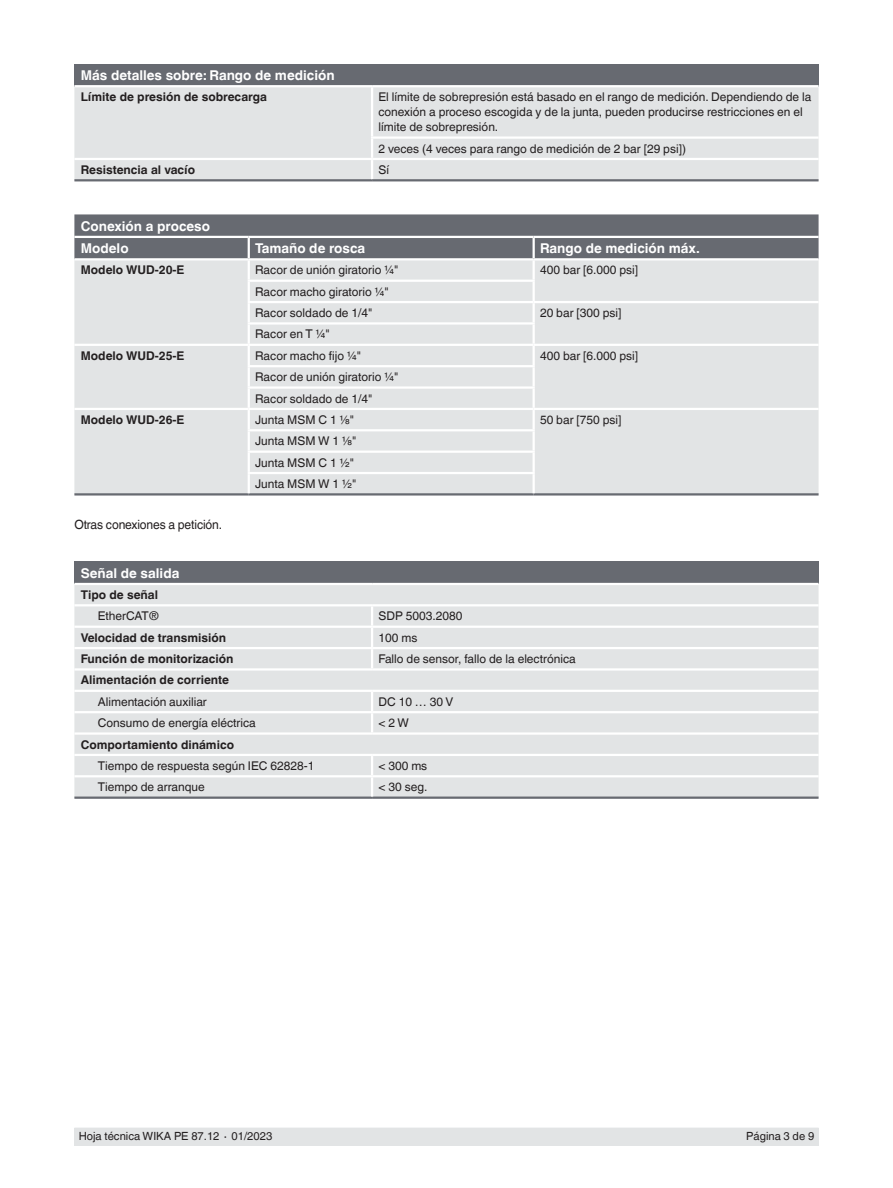
<style>
.page{position:relative;width:893px;height:1188px;background:#fff}
.page>*{position:absolute;margin:0;border:0;box-sizing:border-box;transform-origin:0 0}
.t1{font:700 13.5px/22.5px "Helvetica World";color:#fff}
.t2{font:12.75px "Helvetica World";letter-spacing:-.01em;color:#231f20;scale:.95 1}
.t3{font:12px/21.3px "Helvetica World";color:#231f20}
.t4{font:700 12px "Helvetica World";color:#231f20}
.t5{font:11.25px "Helvetica World";color:#231f20}
</style>
<div class="page">
<div style="left:74px;top:1128px;width:745px;height:17px;background:#e2e4e5"></div>
<div style="left:74px;top:64px;width:745px;height:22px;background:#676a71"></div>
<div style="left:74px;top:87px;width:745px;height:92px;background:#e2e4e5"></div>
<hr style="left:74px;top:179px;width:298px;height:2px;background:#676a71">
<hr style="left:371px;top:136px;width:448px;height:3px;background:#fff">
<hr style="left:372px;top:158px;width:447px;height:2px;background:#fff">
<hr style="left:372px;top:179px;width:447px;height:2px;background:#676a71">
<hr style="left:371px;top:87px;width:2px;height:49px;background:#fff">
<svg style="left:371px;top:139px;width:2px;height:40px"></svg>
<hr style="left:74px;top:158px;width:298px;height:2px;background:#fff">
<hr style="left:74px;top:85px;width:298px;height:2px;background:#fff">
<hr style="left:372px;top:85px;width:447px;height:2px;background:#fff">
<div style="left:74px;top:214px;width:745px;height:44px;background:#676a71"></div>
<div style="left:74px;top:260px;width:745px;height:233px;background:#e2e4e5"></div>
<hr style="left:74px;top:493px;width:175px;height:3px;background:#676a71">
<hr style="left:534px;top:493px;width:285px;height:3px;background:#676a71">
<hr style="left:248px;top:429px;width:287px;height:2px;background:#fff">
<hr style="left:248px;top:451px;width:287px;height:2px;background:#fff">
<hr style="left:248px;top:472px;width:287px;height:2px;background:#fff">
<hr style="left:532px;top:303px;width:3px;height:19px;background:#fff">
<hr style="left:532px;top:325px;width:3px;height:19px;background:#fff">
<hr style="left:534px;top:344px;width:285px;height:2px;background:#fff">
<hr style="left:532px;top:260px;width:3px;height:20px;background:#fff">
<hr style="left:532px;top:282px;width:3px;height:19px;background:#fff">
<hr style="left:534px;top:301px;width:285px;height:2px;background:#fff">
<hr style="left:249px;top:493px;width:285px;height:3px;background:#676a71">
<hr style="left:74px;top:236px;width:175px;height:2px;background:#fff">
<hr style="left:249px;top:236px;width:285px;height:2px;background:#fff">
<hr style="left:248px;top:238px;width:2px;height:20px;background:#fff">
<hr style="left:534px;top:236px;width:285px;height:2px;background:#fff">
<hr style="left:532px;top:238px;width:3px;height:20px;background:#fff">
<hr style="left:248px;top:260px;width:2px;height:20px;background:#fff">
<hr style="left:248px;top:280px;width:287px;height:2px;background:#fff">
<hr style="left:248px;top:301px;width:286px;height:2px;background:#fff">
<hr style="left:248px;top:322px;width:287px;height:3px;background:#fff">
<hr style="left:74px;top:344px;width:175px;height:2px;background:#fff">
<hr style="left:249px;top:344px;width:285px;height:2px;background:#fff">
<hr style="left:532px;top:346px;width:3px;height:19px;background:#fff">
<hr style="left:532px;top:367px;width:3px;height:19px;background:#fff">
<hr style="left:532px;top:389px;width:3px;height:19px;background:#fff">
<svg style="left:248px;top:282px;width:2px;height:147px"></svg>
<hr style="left:532px;top:410px;width:3px;height:19px;background:#fff">
<hr style="left:248px;top:431px;width:2px;height:20px;background:#fff">
<hr style="left:532px;top:431px;width:3px;height:20px;background:#fff">
<hr style="left:532px;top:453px;width:3px;height:19px;background:#fff">
<svg style="left:248px;top:453px;width:2px;height:40px"></svg>
<hr style="left:532px;top:474px;width:3px;height:19px;background:#fff">
<hr style="left:248px;top:365px;width:287px;height:2px;background:#fff">
<hr style="left:248px;top:386px;width:287px;height:3px;background:#fff">
<hr style="left:74px;top:408px;width:175px;height:2px;background:#fff">
<hr style="left:249px;top:408px;width:285px;height:2px;background:#fff">
<hr style="left:534px;top:408px;width:285px;height:2px;background:#fff">
<div style="left:74px;top:562px;width:745px;height:22px;background:#676a71"></div>
<div style="left:74px;top:585px;width:745px;height:212px;background:#e2e4e5"></div>
<hr style="left:74px;top:711px;width:298px;height:2px;background:#fff">
<hr style="left:372px;top:711px;width:447px;height:2px;background:#fff">
<hr style="left:74px;top:775px;width:298px;height:2px;background:#fff">
<hr style="left:372px;top:775px;width:447px;height:2px;background:#fff">
<hr style="left:74px;top:732px;width:298px;height:3px;background:#fff">
<hr style="left:372px;top:732px;width:447px;height:3px;background:#fff">
<hr style="left:74px;top:754px;width:298px;height:2px;background:#fff">
<hr style="left:372px;top:754px;width:447px;height:2px;background:#fff">
<hr style="left:74px;top:797px;width:298px;height:2px;background:#676a71">
<hr style="left:372px;top:797px;width:447px;height:2px;background:#676a71">
<hr style="left:74px;top:668px;width:298px;height:3px;background:#fff">
<hr style="left:372px;top:668px;width:447px;height:3px;background:#fff">
<hr style="left:74px;top:690px;width:298px;height:2px;background:#fff">
<hr style="left:372px;top:690px;width:447px;height:2px;background:#fff">
<hr style="left:74px;top:604px;width:298px;height:2px;background:#fff">
<hr style="left:372px;top:604px;width:447px;height:2px;background:#fff">
<hr style="left:74px;top:626px;width:298px;height:2px;background:#fff">
<hr style="left:371px;top:606px;width:2px;height:20px;background:#fff">
<svg style="left:74px;top:628px;width:745px;height:41px;background:#e4e5e6"></svg>
<svg style="left:371px;top:692px;width:2px;height:40px"></svg>
<svg style="left:371px;top:756px;width:2px;height:19px"></svg>
<hr style="left:371px;top:777px;width:2px;height:20px;background:#fff">
<hr style="left:372px;top:626px;width:447px;height:2px;background:#fff">
<hr style="left:74px;top:583px;width:298px;height:2px;background:#fff">
<hr style="left:372px;top:583px;width:447px;height:2px;background:#fff">
<p class="t1" style="left:81px;top:64px;width:255px">Más detalles sobre: Rango de medición</p>
<p class="t4" style="left:81px;top:90px;width:188px">Límite de presión de sobrecarga</p>
<p class="t3" style="left:378px;top:90px;width:434px;line-height:15px">El límite de sobrepresión está basado en el rango de medición. Dependiendo de la conexión a proceso escogida y de la junta, pueden producirse restricciones en el límite de sobrepresión.</p>
<p class="t3" style="left:378px;top:138px;width:309px">2 veces (4 veces para rango de medición de 2 bar [29 psi])</p>
<p class="t4" style="left:81px;top:163px;width:116px">Resistencia al vacío</p>
<p class="t3" style="left:378px;top:159px;width:12px">Sí</p>
<p class="t1" style="left:81px;top:215px;width:131px">Conexión a proceso<br>Modelo</p>
<p class="t1" style="left:255px;top:237px;width:112px">Tamaño de rosca</p>
<p class="t1" style="left:540px;top:237px;width:161px">Rango de medición máx.</p>
<p class="t4" style="left:81px;top:263px;width:105px">Modelo WUD-20-E</p>
<p class="t3" style="left:255px;top:260px;width:145px">Racor de unión giratorio ¼"</p>
<p class="t3" style="left:540px;top:260px;width:100px">400 bar [6.000 psi]</p>
<p class="t3" style="left:255px;top:281px;width:135px">Racor macho giratorio ¼"<br>Racor soldado de 1/4"</p>
<p class="t3" style="left:540px;top:302px;width:83px">20 bar [300 psi]</p>
<p class="t3" style="left:255px;top:324px;width:76px">Racor en T ¼"</p>
<p class="t4" style="left:81px;top:349px;width:105px">Modelo WUD-25-E</p>
<p class="t3" style="left:255px;top:345px;width:107px">Racor macho fijo ¼"</p>
<p class="t3" style="left:540px;top:345px;width:100px">400 bar [6.000 psi]</p>
<p class="t3" style="left:255px;top:366px;width:145px">Racor de unión giratorio ¼"<br>Racor soldado de 1/4"</p>
<p class="t4" style="left:81px;top:413px;width:105px">Modelo WUD-26-E</p>
<p class="t3" style="left:255px;top:409px;width:100px">Junta MSM C 1 ⅛"</p>
<p class="t3" style="left:540px;top:409px;width:83px">50 bar [750 psi]</p>
<p class="t3" style="left:255px;top:431px;width:103px">Junta MSM W 1 ⅛"<br>Junta MSM C 1 ½"<br>Junta MSM W 1 ½"</p>
<p class="t2" style="left:74px;top:517px;width:157px">Otras conexiones a petición.</p>
<p class="t1" style="left:81px;top:562px;width:100px">Señal de salida</p>
<p class="t4" style="left:81px;top:588px;width:79px">Tipo de señal</p>
<p class="t3" style="left:98px;top:606px;width:63px">EtherCAT®</p>
<p class="t3" style="left:378px;top:606px;width:85px">SDP 5003.2080</p>
<p class="t4" style="left:81px;top:631px;width:147px">Velocidad de transmisión</p>
<p class="t3" style="left:378px;top:627px;width:40px">100 ms</p>
<p class="t4" style="left:81px;top:652px;width:154px">Función de monitorización</p>
<p class="t3" style="left:378px;top:648px;width:199px">Fallo de sensor, fallo de la electrónica</p>
<p class="t4" style="left:81px;top:673px;width:150px">Alimentación de corriente</p>
<p class="t3" style="left:98px;top:691px;width:111px">Alimentación auxiliar</p>
<p class="t3" style="left:378px;top:691px;width:77px">DC 10 … 30 V</p>
<p class="t3" style="left:98px;top:712px;width:160px">Consumo de energía eléctrica</p>
<p class="t3" style="left:378px;top:712px;width:32px">&lt; 2 W</p>
<p class="t4" style="left:81px;top:737px;width:155px">Comportamiento dinámico</p>
<p class="t3" style="left:98px;top:755px;width:218px">Tiempo de respuesta según IEC 62828-1</p>
<p class="t3" style="left:378px;top:755px;width:50px">&lt; 300 ms</p>
<p class="t3" style="left:98px;top:777px;width:108px">Tiempo de arranque</p>
<p class="t3" style="left:378px;top:777px;width:50px">&lt; 30 seg.</p>
<p class="t5" style="left:79px;top:1130px;width:195px">Hoja técnica WIKA PE 87.12 ∙ 01/2023</p>
<p class="t5" style="left:746px;top:1130px;width:69px">Página 3 de 9</p>
</div>
